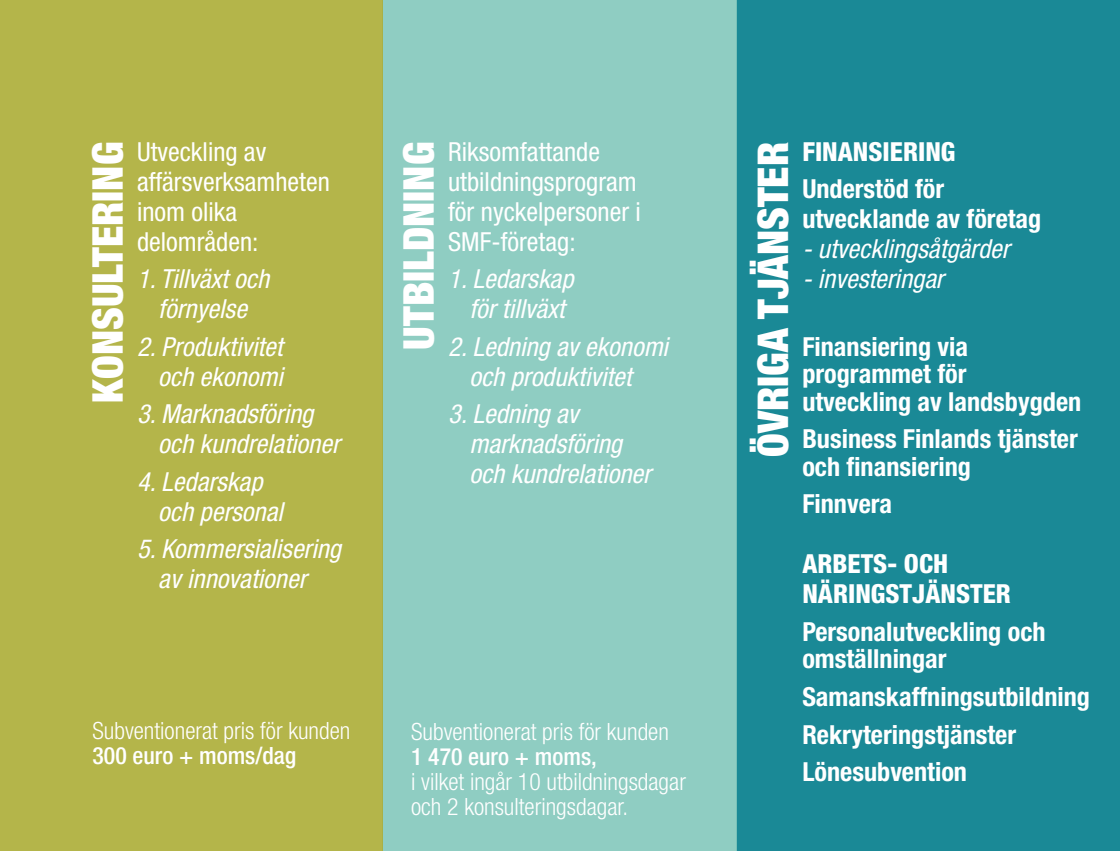
<style>
.page{position:relative;width:1120px;height:851px;background:#fff}
.page>*{position:absolute;margin:0;border:0;box-sizing:border-box;transform-origin:0 0}
.t1{font:900 condensed 42.5px "Helvetica Neue LT Std";color:#fff}
.t2{font:italic condensed 26.25px/30px "Helvetica Neue LT Std";color:#fff;text-align:center}
.t3{font:700 condensed 26.25px/27.5px "Helvetica Neue LT Std";color:#fff}
.t4{font:condensed 26.25px/30px "Helvetica Neue LT Std";color:#fff}
.t5{font:800 condensed 26.25px/30px "Helvetica Neue LT Std";color:#fff}
.hintateksti_sivulla{font:300 condensed 23.75px/25px "Helvetica Neue LT Std";color:#fff}
.s1{font-weight:500}
</style>
<div class="page">
<div style="left:736px;top:0;width:384px;height:850px;background:#1a8996"></div>
<div style="left:382px;top:0;width:355px;height:850px;background:#8fcdc2"></div>
<div style="left:0;top:0;width:382px;height:850px;background:#b4b54a"></div>
<p class="t1" style="left:82px;top:402px;width:262px;rotate:-90deg">KONSULTERING</p>
<p class="t4" style="left:448px;top:136px;width:194px">Riksomfattande utbildningsprogram för nyckelpersoner i<br>SMF-företag:</p>
<p class="t4" style="left:137px;top:136px;width:194px">Utveckling av affärsverksamheten inom olika delområden:</p>
<p class="t2" style="left:137px;top:264px;width:134px">1. Tillväxt och förnyelse</p>
<p class="t2" style="left:137px;top:332px;width:147px;text-align:right">2. Produktivitet och ekonomi</p>
<p class="t2" style="left:158px;top:399px;width:183px;text-align:left;text-indent:-21px">3. Marknadsföring och kundrelationer</p>
<p class="t2" style="left:158px;top:467px;width:126px;text-align:left;text-indent:-21px">4. Ledarskap och personal</p>
<p class="t2" style="left:137px;top:534px;width:205px">5. Kommersialisering av innovationer</p>
<p class="t1" style="left:393px;top:350px;width:209px;rotate:-90deg">UTBILDNING</p>
<p class="t1" style="left:747px;top:457px;width:316px;rotate:-90deg">ÖVRIGA TJÄNSTER</p>
<p class="t2" style="left:448px;top:264px;width:127px">1. Ledarskap för tillväxt</p>
<p class="t2" style="left:448px;top:332px;width:221px">2. Ledning av ekonomi och produktivitet</p>
<p class="t2" style="left:469px;top:399px;width:183px;text-align:left;text-indent:-21px">3. Ledning av marknadsföring och kundrelationer</p>
<p class="hintateksti_sivulla" style="left:92px;top:717px;width:259px">Subventionerat pris för kunden<br><span class="s1">300 euro + moms/dag</span></p>
<p class="hintateksti_sivulla" style="left:411px;top:718px;width:276px">Subventionerat pris för kunden<br><span class="s1">1 470 euro + moms,<br></span>i vilket ingår 10 utbildningsdagar och 2 konsulteringsdagar.</p>
<p class="t5" style="left:802px;top:136px;width:155px">FINANSIERING</p>
<p class="t3" style="left:802px;top:173px;width:240px;line-height:30px">Understöd för utvecklande av företag</p>
<p class="t2" style="left:802px;top:234px;width:209px">- utvecklingsåtgärder</p>
<p class="t2" style="left:802px;top:264px;width:143px">- investeringar</p>
<p class="t3" style="left:802px;top:332px;width:280px">Finansiering via programmet för utveckling av landsbygden</p>
<p class="t3" style="left:802px;top:425px;width:277px">Business Finlands tjänster och finansiering</p>
<p class="t3" style="left:802px;top:490px;width:91px">Finnvera</p>
<p class="t5" style="left:802px;top:548px;width:210px">ARBETS- OCH<br>NÄRINGSTJÄNSTER</p>
<p class="t3" style="left:802px;top:617px;width:245px">Personalutveckling och omställningar</p>
<p class="t3" style="left:802px;top:682px;width:289px">Samanskaffningsutbildning</p>
<p class="t3" style="left:802px;top:715px;width:215px;line-height:37.5px">Rekryteringstjänster<br>Lönesubvention</p>
</div>
